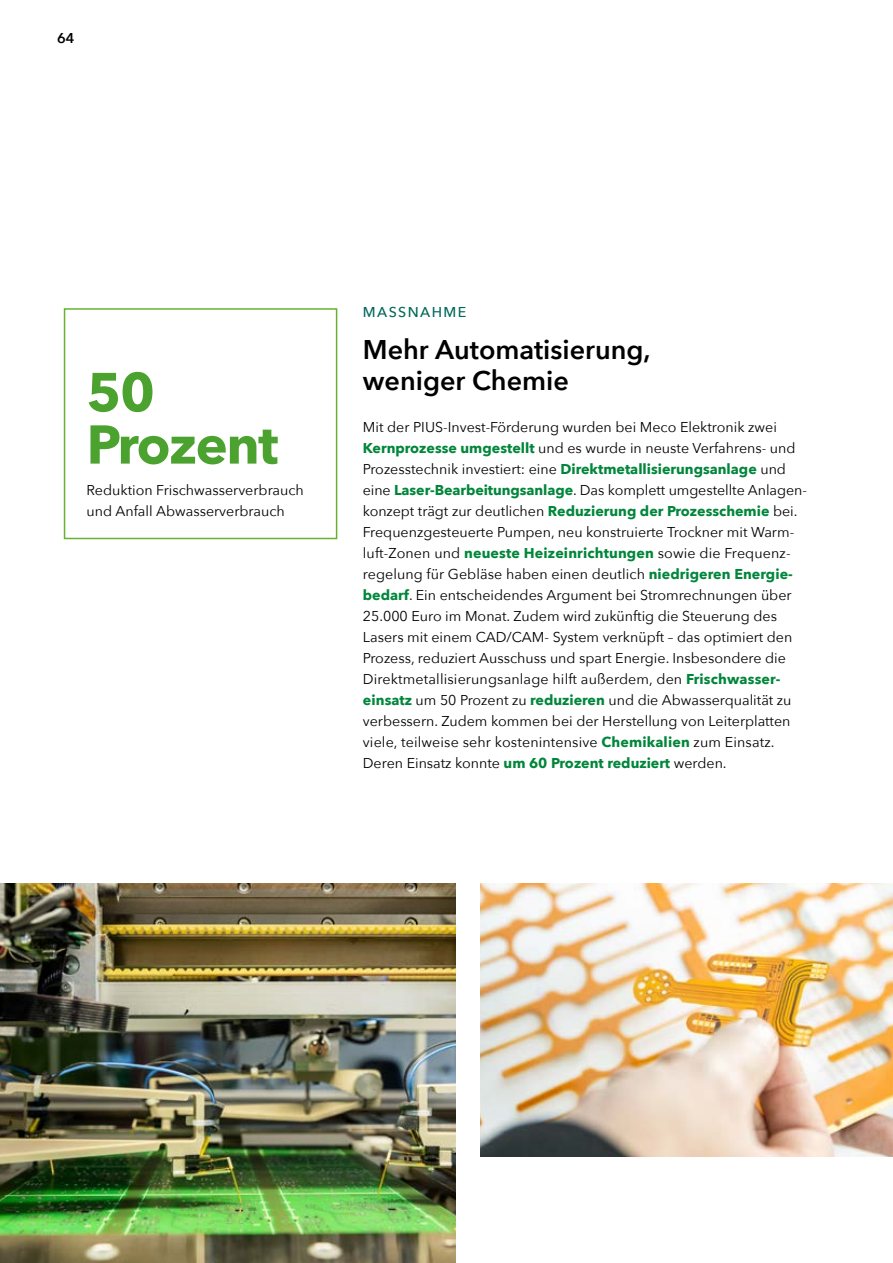
<style>
.page{position:relative;width:893px;height:1263px;background:#fff}
.page>*{position:absolute;margin:0;border:0;box-sizing:border-box;transform-origin:0 0}
.t1{font:700 54px/52.5px "Avenir Next";letter-spacing:-.025em;color:#4ca22f}
.t2{font:600 27px/31.5px "Avenir Next";color:#000}
.t3{font:14.25px/21px "Avenir Next";color:#000}
.t4{font:500 14.25px "Avenir Next";letter-spacing:.1em;color:#006759}
.t5{font:600 14.25px "Avenir Next";color:#000}
.s1{font-weight:700;color:#00863b}
</style>
<div class="page">
<img style="left:480px;top:884px;width:413px;height:273px">
<div style="left:64px;top:308px;width:273px;height:231px;border:2px solid #65b32e"></div>
<img style="left:0;top:884px;width:455px;height:379px">
<p class="t5" style="left:57px;top:25px;width:19px">64</p>
<p class="t1" style="left:87px;top:365px;width:193px">50<br>Prozent</p>
<p class="t3" style="left:87px;top:479px;width:219px">Reduktion Frischwasserverbrauch und Anfall Abwasserverbrauch</p>
<p class="t4" style="left:363px;top:299px;width:105px">MASSNAHME</p>
<h2 class="t2" style="left:363px;top:333px;width:289px">Mehr Automatisierung, weniger Chemie</h2>
<p class="t3" style="left:363px;top:416px;width:446px">Mit der PIUS-Invest-Förderung wurden bei Meco Elektronik zwei <span class="s1">Kernprozesse umgestellt</span> und es wurde in neuste Verfahrens- und Prozesstechnik investiert: eine <span class="s1">Direktmetallisierungsanlage</span> und eine <span class="s1">Laser-Bearbeitungsanlage</span>. Das komplett umgestellte Anlagen&shy;konzept trägt zur deutlichen <span class="s1">Reduzierung der Prozesschemie</span> bei.<br>Frequenzgesteuerte Pumpen, neu konstruierte Trockner mit Warm&shy;luft-Zonen und <span class="s1">neueste Heizeinrichtungen</span> sowie die Frequenz&shy;regelung für Gebläse haben einen deutlich <span class="s1">niedrigeren Energie&shy;bedarf</span>. Ein entscheidendes Argument bei Stromrechnungen über 25.000 Euro im Monat. Zudem wird zukünftig die Steuerung des Lasers mit einem CAD/CAM- System verknüpft – das optimiert den Prozess, reduziert Ausschuss und spart Energie. Insbesondere die Direktmetallisierungsanlage hilft außerdem, den <span class="s1">Frischwasser&shy;einsatz</span> um 50 Prozent zu <span class="s1">reduzieren</span> und die Abwasserqualität zu verbessern. Zudem kommen bei der Herstellung von Leiterplatten viele, teilweise sehr kostenintensive <span class="s1">Chemikalien</span> zum Einsatz.<br>Deren Einsatz konnte <span class="s1">um 60 Prozent reduziert</span> werden.</p>
</div>
